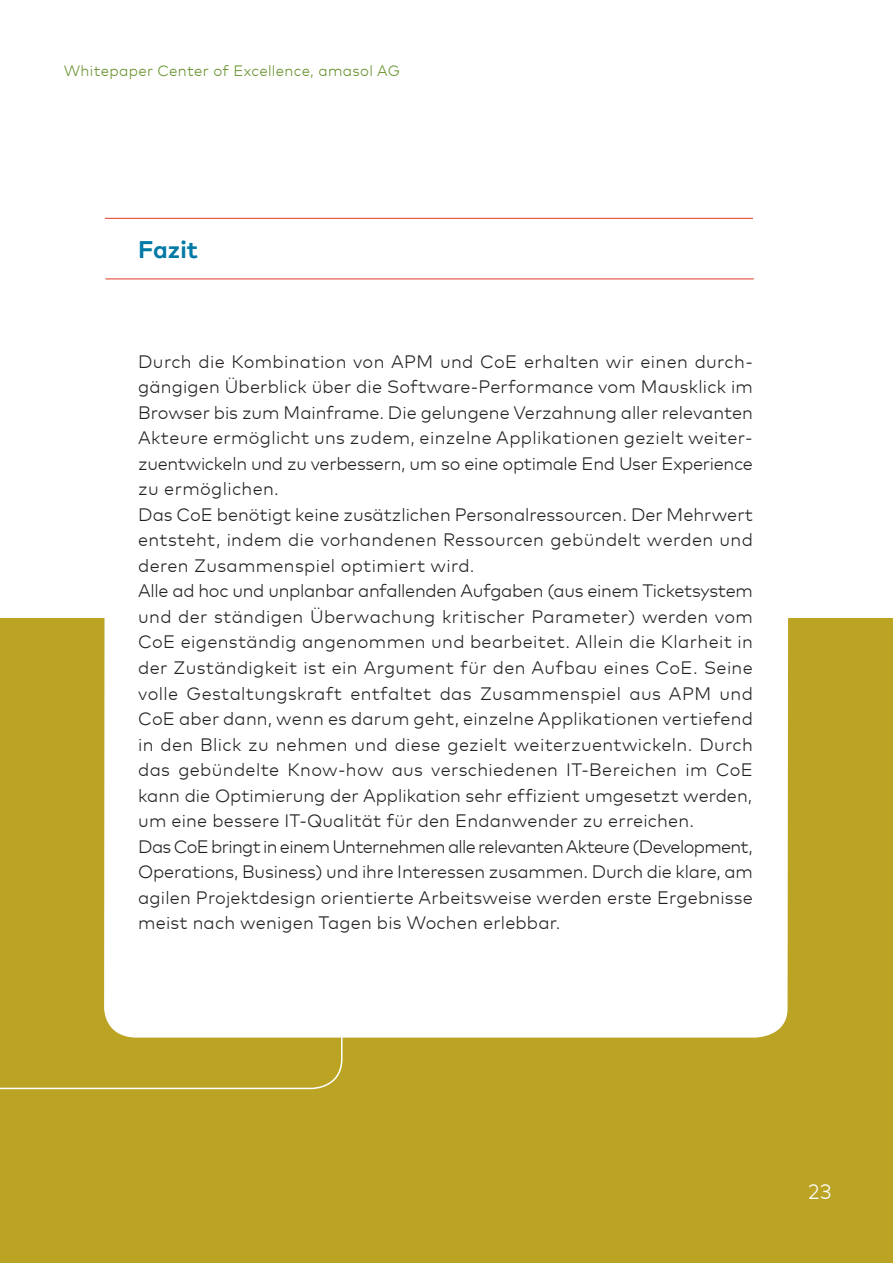
<style>
.page{position:relative;width:893px;height:1263px;background:#fff}
.page>*{position:absolute;margin:0;border:0;box-sizing:border-box;transform-origin:0 0}
.t1{font:700 24px "Mark Pro";color:#0079a5}
.t2{font:300 21px "Mark Pro";color:#fff}
.t3{font:300 18px/25.5px "Mark Pro";letter-spacing:.01em;color:#231f20}
.t4{font:300 15px "Mark Pro";letter-spacing:.02em;color:#64912a}
</style>
<div class="page">
<div style="left:0;top:618px;width:893px;height:645px;background:#bba324"></div>
<svg style="left:0;top:1037px;width:343px;height:53px"></svg>
<div style="left:104px;top:618px;width:684px;height:419px;background:#fff"></div>
<hr style="left:105px;top:218px;width:648px;height:1px;background:#e13926">
<hr style="left:105px;top:279px;width:649px;height:1px;background:#e13926">
<p class="t4" style="left:64px;top:59px;width:338px">Whitepaper Center of Excellence, amasol AG</p>
<h1 class="t1" style="left:138px;top:231px;width:61px">Fazit</h1>
<p class="t3" style="left:138px;top:347px;width:616px">Durch die Kombination von APM und CoE erhalten wir einen durch&shy;gängigen Überblick über die Software-Performance vom Mausklick im Browser bis zum Mainframe. Die gelungene Verzahnung aller relevanten Akteure ermöglicht uns zudem, einzelne Applikationen gezielt weiter&shy;zuentwickeln und zu verbessern, um so eine optimale End User Experience zu ermöglichen.<br>Das CoE benötigt keine zusätzlichen Personalressourcen. Der Mehrwert entsteht, indem die vorhandenen Ressourcen gebündelt werden und deren Zusammenspiel optimiert wird.<br>Alle ad hoc und unplanbar anfallenden Aufgaben (aus einem Ticketsystem und der ständigen Überwachung kritischer Parameter) werden vom CoE eigenständig angenommen und bearbeitet. Allein die Klarheit in der Zuständigkeit ist ein Argument für den Aufbau eines CoE. Seine volle Gestaltungskraft entfaltet das Zusammenspiel aus APM und CoE aber dann, wenn es darum geht, einzelne Applikationen vertiefend in den Blick zu nehmen und diese gezielt weiterzuentwickeln. Durch das gebündelte Know-how aus verschiedenen IT-Bereichen im CoE kann die Optimierung der Applikation sehr effizient umgesetzt werden, um eine bessere IT-Qualität für den Endanwender zu erreichen.<br>Das CoE bringt in einem Unternehmen alle relevanten Akteure (Development, Operations, Business) und ihre Interessen zusammen. Durch die klare, am agilen Projektdesign orientierte Arbeitsweise werden erste Ergebnisse meist nach wenigen Tagen bis Wochen erlebbar.</p>
<p class="t2" style="left:808px;top:1175px;width:25px">23</p>
</div>
